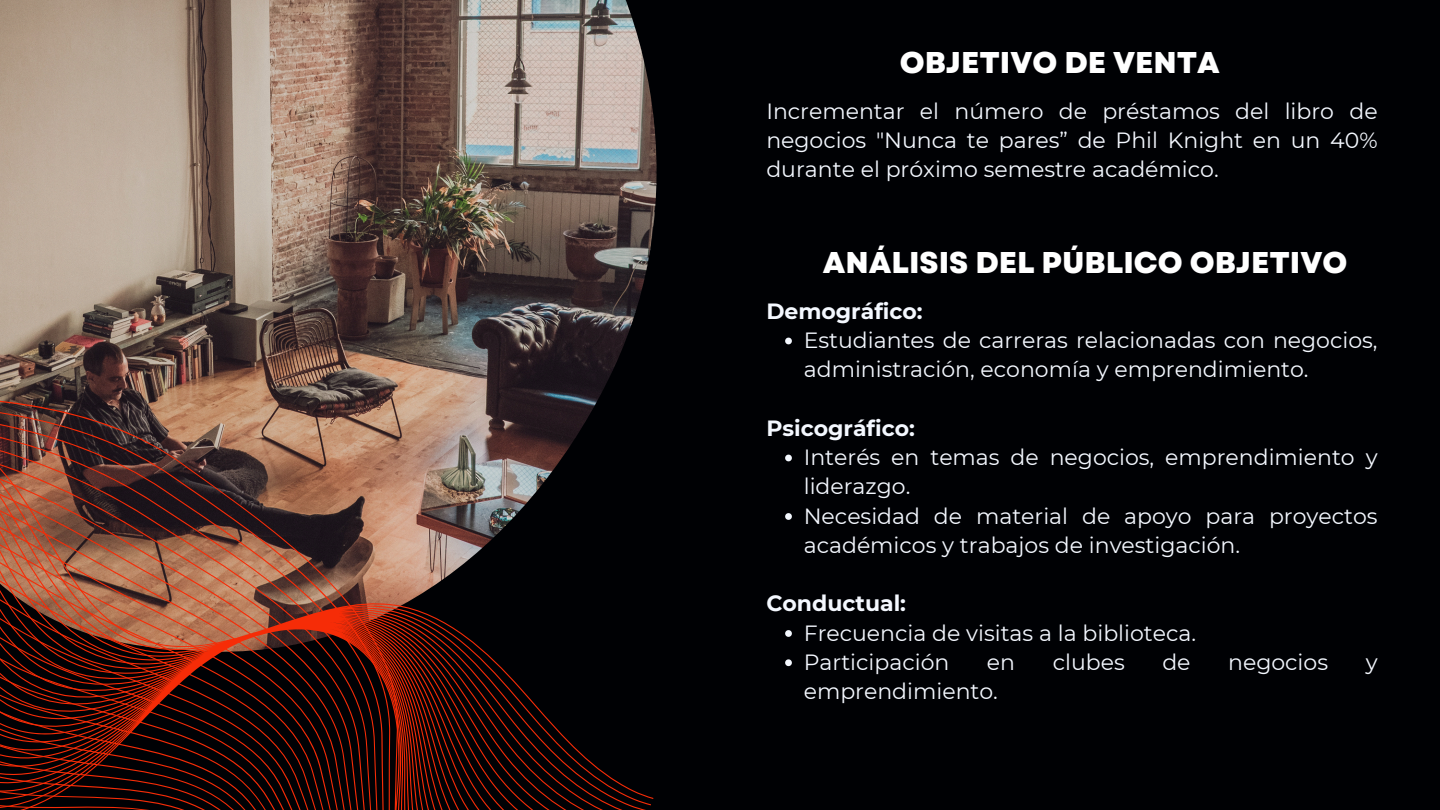
<style>
.page{position:relative;width:1440px;height:810px;background:#000104}
.page>*{position:absolute;margin:0;border:0;box-sizing:border-box;transform-origin:0 0}
.t1{font:800 30px "Garet";color:#fff}
.t2{font:22px/29.2px "Montserrat";color:#f4f8ff}
.t3{font:700 22px "Montserrat";color:#f4f8ff}
</style>
<div class="page">
<img style="left:0;top:0;width:657px;height:319px">
<img style="left:0;top:319px;width:654px;height:491px">
<svg style="left:785px;top:338px;width:7px;height:6px"></svg>
<svg style="left:785px;top:455px;width:7px;height:6px"></svg>
<svg style="left:785px;top:513px;width:7px;height:7px"></svg>
<svg style="left:785px;top:630px;width:7px;height:7px"></svg>
<svg style="left:785px;top:659px;width:7px;height:7px"></svg>
<p class="t1" style="left:900px;top:41px;width:322px">OBJETIVO DE VENTA</p>
<h1 class="t2" style="left:766px;top:96px;width:613px;text-align:justify">Incrementar el número de préstamos del libro de negocios "Nunca te pares” de Phil Knight en un 40% durante el próximo semestre académico.</h1>
<p class="t1" style="left:823px;top:241px;width:526px">ANÁLISIS DEL PÚBLICO OBJETIVO</p>
<h1 class="t3" style="left:766px;top:298px;width:158px">Demográfico:</h1>
<h2 class="t2" style="left:804px;top:326px;width:575px">Estudiantes de carreras relacionadas con negocios, administración, economía y emprendimiento.</h2>
<p class="t3" style="left:766px;top:415px;width:150px">Psicográfico:</p>
<h2 class="t2" style="left:804px;top:443px;width:575px">Interés en temas de negocios, emprendimiento y liderazgo.</h2>
<p class="t2" style="left:804px;top:501px;width:575px">Necesidad de material de apoyo para proyectos académicos y trabajos de investigación.</p>
<p class="t3" style="left:766px;top:590px;width:141px">Conductual:</p>
<h2 class="t2" style="left:804px;top:618px;width:394px">Frecuencia de visitas a la biblioteca.</h2>
<p class="t2" style="left:804px;top:647px;width:147px">Participación</p>
<p class="t2" style="left:987px;top:647px;width:30px">en</p>
<p class="t2" style="left:1053px;top:647px;width:74px">clubes</p>
<p class="t2" style="left:1162px;top:647px;width:30px">de</p>
<p class="t2" style="left:1228px;top:647px;width:101px">negocios</p>
<p class="t2" style="left:1366px;top:647px;width:13px">y</p>
<p class="t2" style="left:804px;top:677px;width:196px">emprendimiento.</p>
</div>
